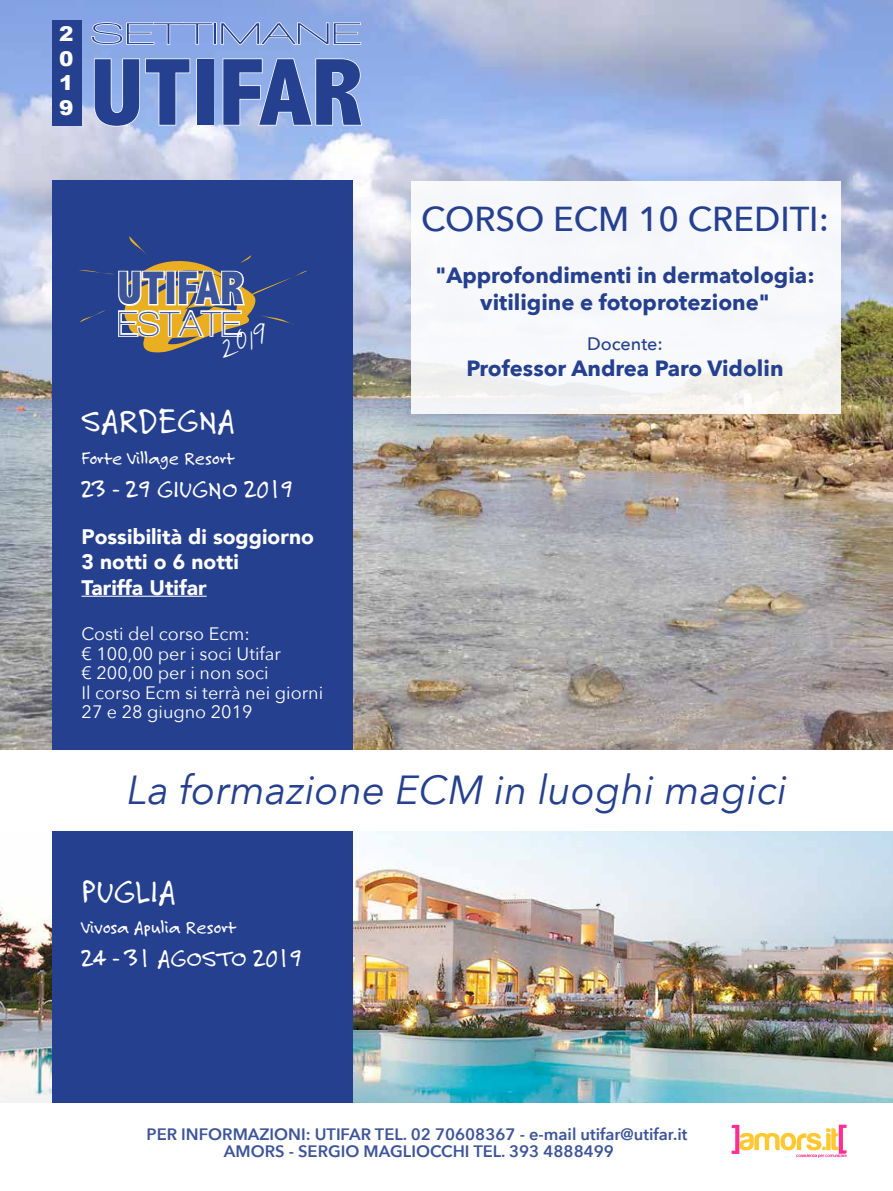
<style>
.page{position:relative;width:893px;height:1191px;background:#fff}
.page>*{position:absolute;margin:0;border:0;box-sizing:border-box;transform-origin:0 0}
.t1{font:800 condensed 96.3px "Abadi";color:#25408f;scale:1.05 1}
.t2{font:800 condensed 47.1px "Abadi";color:#3c5499}
.t3{font:italic 40.5px "Avenir Next";color:#25408f}
.t4{font:35.25px "Felt Tip Roman";color:#fff}
.t5{font:600 35.25px "Walkway";color:#3c5499}
.t6{font:500 34.5px "Avenir Next";color:#25408f}
.t7{font:600 30.45px "Walkway";color:#25408f;scale:1.73 1}
.t8{font:27.75px "Sunshine In My Soul";color:#fff}
.t9{font:26.25px "Felt Tip Roman";color:#fff}
.t10{font:700 22.05px/26.4px "Avenir Next";color:#25408f;text-align:center}
.t11{font:900 21px/25.5px "Avenir";color:#fff}
.t12{font:900 20.4px/24.5px "Arial";color:#fff;text-align:justify;scale:1.05 1}
.t13{font:19.5px "Felt Tip Roman";color:#fff}
.t14{font:18px/19.5px "Avenir Next";color:#fff}
.t15{font:500 18px "Avenir Next";color:#25408f}
.t16{font:600 16.5px/16.5px "Avenir Next";color:#3c5499;text-align:center}
</style>
<div class="page">
<img style="left:0;top:831px;width:893px;height:272px">
<img style="left:0;top:0;width:892px;height:750px">
<div style="left:52px;top:180px;width:300px;height:508px;background:#25408f"></div>
<div style="left:52px;top:688px;width:301px;height:415px;background:#25408f"></div>
<svg style="left:91px;top:22px;width:122px;height:24px"></svg>
<div style="left:213px;top:22px;width:4px;height:23px;border:2px solid #fff"></div>
<svg style="left:220px;top:21px;width:142px;height:25px"></svg>
<svg style="left:93px;top:58px;width:98px;height:69px;background:#a3bcec"></svg>
<div style="left:196px;top:58px;width:18px;height:67px;border:2px solid #fff"></div>
<svg style="left:222px;top:58px;width:141px;height:69px;background:#a2bbed"></svg>
<div style="left:52px;top:20px;width:30px;height:105px;background:#25408f"></div>
<hr style="left:82px;top:595px;width:125px;height:2px;background:#fff">
<svg style="left:79px;top:236px;width:228px;height:117px"></svg>
<svg style="left:732px;top:1124px;width:115px;height:33px"></svg>
<div style="left:0;top:750px;width:893px;height:81px;background:#fff"></div>
<div style="left:411px;top:181px;width:430px;height:232px;background:linear-gradient(to right,#f6f7fa,#f6f7f8)"></div>
<p class="t12" style="left:59px;top:21px;width:15px">2<br>0<br>1<br>9</p>
<h3 class="t7" style="left:91px;top:17px;width:158px">SETTIMANE</h3>
<h1 class="t1" style="left:91px;top:37px;width:260px">UTIFAR</h1>
<h2 class="t2" style="left:118px;top:261px;width:128px">UTIFAR</h2>
<h3 class="t5" style="left:118px;top:305px;width:125px">ESTATE</h3>
<h3 class="t8" style="left:214px;top:333px;width:53px;rotate:-21deg">2019</h3>
<h3 class="t4" style="left:82px;top:397px;width:155px">SARDEGNA</h3>
<p class="t13" style="left:82px;top:445px;width:155px">Forte Village Resort</p>
<h3 class="t9" style="left:82px;top:472px;width:213px">23 - 29 GIUGNO 2019</h3>
<p class="t11" style="left:82px;top:523px;width:234px">Possibilità di soggiorno<br>3 notti o 6 notti<br>Tariffa Utifar</p>
<p class="t14" style="left:82px;top:623px;width:243px">Costi del corso Ecm:<br>€ 100,00 per i soci Utifar<br>€ 200,00 per i non soci<br>Il corso Ecm si terrà nei giorni<br>27 e 28 giugno 2019</p>
<h3 class="t6" style="left:421px;top:190px;width:409px">CORSO ECM 10 CREDITI:</h3>
<p class="t10" style="left:435px;top:262px;width:381px">"Approfondimenti in dermatologia: vitiligine e fotoprotezione"</p>
<p class="t15" style="left:587px;top:328px;width:77px">Docente:</p>
<p class="t10" style="left:466px;top:355px;width:318px">Professor Andrea Paro Vidolin</p>
<h3 class="t3" style="left:127px;top:755px;width:662px">La formazione ECM in luoghi magici</h3>
<h3 class="t4" style="left:82px;top:868px;width:96px">PUGLIA</h3>
<p class="t13" style="left:82px;top:914px;width:156px">Vivosa Apulia Resort</p>
<h3 class="t9" style="left:82px;top:941px;width:222px">24 - 31 AGOSTO 2019</h3>
<p class="t16" style="left:147px;top:1125px;width:542px">PER INFORMAZIONI: UTIFAR TEL. 02 70608367 - e-mail utifar@utifar.it<br>AMORS - SERGIO MAGLIOCCHI TEL. 393 4888499</p>
</div>
